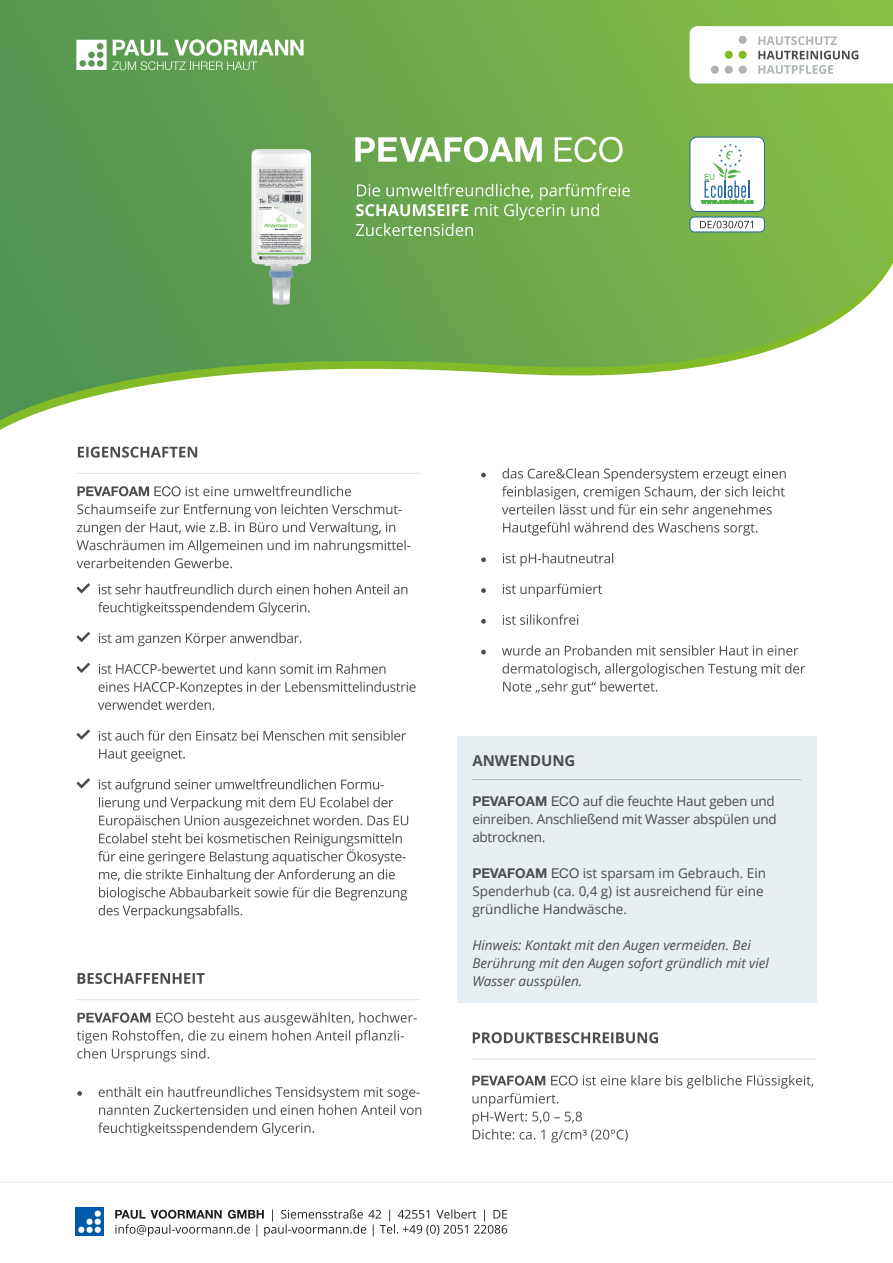
<style>
.page{position:relative;width:893px;height:1263px;background:#fff}
.page>*{position:absolute;margin:0;border:0;box-sizing:border-box;transform-origin:0 0}
.t1{font:700 15px "Open Sans";color:#4b4c4d}
.t2{font:13.5px/18px "Open Sans";letter-spacing:-.01em;color:#4b4c4d}
.t3{font:italic 13.5px/18px "Open Sans";color:#4b4c4d}
.s1{font-family:"Helvetica Neue LT Std";font-weight:700}
.s2{font-family:"Helvetica Neue LT Std"}
</style>
<div class="page">
<img style="left:0;top:0;width:893px;height:420px">
<svg style="left:356px;top:184px;width:274px;height:52px"></svg>
<svg style="left:690px;top:26px;width:203px;height:57px"></svg>
<svg style="left:78px;top:447px;width:119px;height:11px"></svg>
<svg style="left:77px;top:778px;width:331px;height:140px"></svg>
<svg style="left:99px;top:749px;width:86px;height:13px"></svg>
<svg style="left:77px;top:729px;width:329px;height:12px"></svg>
<svg style="left:98px;top:681px;width:318px;height:29px"></svg>
<svg style="left:77px;top:663px;width:308px;height:11px"></svg>
<svg style="left:77px;top:632px;width:224px;height:14px"></svg>
<svg style="left:98px;top:602px;width:212px;height:13px"></svg>
<svg style="left:77px;top:583px;width:330px;height:11px"></svg>
<svg style="left:98px;top:1122px;width:216px;height:14px"></svg>
<svg style="left:77px;top:1086px;width:344px;height:29px"></svg>
<svg style="left:78px;top:973px;width:127px;height:11px"></svg>
<div style="left:457px;top:736px;width:359px;height:266px;background:#e7eff3"></div>
<hr style="left:472px;top:779px;width:329px;height:1px;background:#aeb4b4">
<hr style="left:77px;top:473px;width:344px;height:1px;background:#dde3e8">
<hr style="left:77px;top:999px;width:344px;height:1px;background:#dde3e8">
<svg style="left:76px;top:39px;width:228px;height:31px"></svg>
<svg style="left:0;top:1182px;width:893px;height:55px"></svg>
<div style="left:75px;top:1207px;width:29px;height:29px;background:#015aaa"></div>
<div style="left:86px;top:1227px;width:7px;height:6px;background:#fff;border-radius:50%"></div>
<svg style="left:78px;top:1227px;width:6px;height:6px"></svg>
<svg style="left:95px;top:1219px;width:6px;height:14px"></svg>
<div style="left:86px;top:1219px;width:7px;height:6px;background:#fff;border-radius:50%"></div>
<div style="left:95px;top:1210px;width:6px;height:7px;background:#fff;border-radius:50%"></div>
<svg style="left:115px;top:1209px;width:392px;height:27px"></svg>
<svg style="left:77px;top:504px;width:333px;height:64px"></svg>
<svg style="left:77px;top:486px;width:274px;height:10px"></svg>
<svg style="left:77px;top:1012px;width:340px;height:50px"></svg>
<svg style="left:473px;top:1032px;width:185px;height:11px"></svg>
<svg style="left:472px;top:1075px;width:341px;height:67px"></svg>
<hr style="left:471px;top:1059px;width:344px;height:1px;background:#dde3e8">
<svg style="left:355px;top:137px;width:187px;height:25px"></svg>
<svg style="left:555px;top:137px;width:68px;height:25px"></svg>
<img style="left:90px;top:93px;width:220px;height:212px">
<svg style="left:502px;top:663px;width:303px;height:32px"></svg>
<svg style="left:481px;top:645px;width:317px;height:11px"></svg>
<svg style="left:481px;top:614px;width:97px;height:11px"></svg>
<svg style="left:481px;top:584px;width:121px;height:13px"></svg>
<svg style="left:481px;top:553px;width:132px;height:13px"></svg>
<svg style="left:481px;top:468px;width:305px;height:68px"></svg>
<svg style="left:690px;top:137px;width:74px;height:75px"></svg>
<div style="left:690px;top:137px;width:75px;height:75px;border:1px solid #26699e;border-radius:7px"></div>
<div style="left:690px;top:217px;width:74px;height:15px;background:#fff;border-radius:4px"></div>
<div style="left:690px;top:217px;width:75px;height:15px;border:1px solid #26699e;border-radius:4px"></div>
<svg style="left:700px;top:221px;width:53px;height:7px"></svg>
<p class="t1" style="left:472px;top:750px;width:105px">ANWENDUNG</p>
<p class="t2" style="left:472px;top:792px;width:306px"><span class="s1">PEVAFOAM</span> <span class="s2">ECO</span> auf die feuchte Haut geben und einreiben. Anschließend mit Wasser abspülen und abtrocknen.</p>
<p class="t2" style="left:472px;top:864px;width:295px"><span class="s1">PEVAFOAM</span> <span class="s2">ECO</span> ist sparsam im Gebrauch. Ein<br>Spenderhub (ca. 0,4 g) ist ausreichend für eine gründliche Handwäsche.</p>
<p class="t3" style="left:472px;top:936px;width:298px">Hinweis: Kontakt mit den Augen vermeiden. Bei<br>Berührung mit den Augen sofort gründlich mit viel<br>Wasser ausspülen.</p>
</div>
